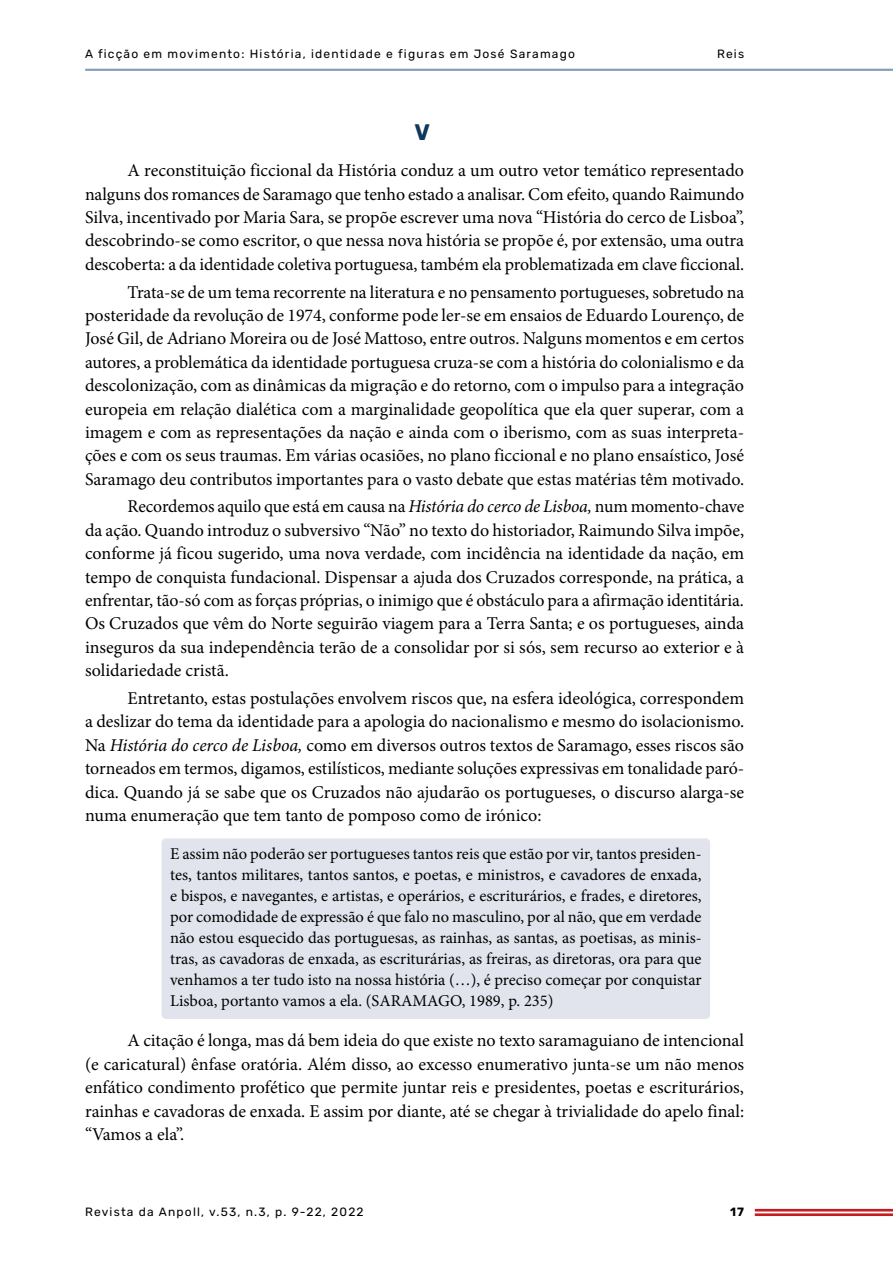
<style>
.page{position:relative;width:893px;height:1263px;background:#fff}
.page>*{position:absolute;margin:0;border:0;box-sizing:border-box;transform-origin:0 0}
.t1{font:700 22.5px "Rubik";color:#10385a}
.t2{font:18px/23.4px "Minion Pro";color:#000;text-align:justify}
.t3{font:16.5px/21px "Minion Pro";color:#000;text-align:justify}
.t4{font:12px "Rubik";letter-spacing:.1em;color:#000}
.t5{font:700 12px "Rubik";color:#000}
.s1{font-style:italic}
</style>
<div class="page">
<hr style="left:755px;top:1209px;width:138px;height:2px;background:#c61d23">
<hr style="left:755px;top:1213px;width:138px;height:3px;background:#c61d23">
<hr style="left:85px;top:69px;width:808px;height:2px;background:#889eba">
<div style="left:162px;top:838px;width:548px;height:181px;background:#e1e4ec;border-radius:4px"></div>
<p class="t4" style="left:85px;top:47px;width:491px">A ficção em movimento: História, identidade e figuras em José Saramago</p>
<p class="t4" style="left:717px;top:47px;width:29px">Reis</p>
<p class="t1" style="left:415px;top:119px;width:17px">V</p>
<p class="t2" style="left:85px;top:159px;width:661px;text-indent:43px">A reconstituição ficcional da História conduz a um outro vetor temático representado nalguns dos romances de Saramago que tenho estado a analisar. Com efeito, quando Raimundo Silva, incentivado por Maria Sara, se propõe escrever uma nova “História do cerco de Lisboa”, descobrindo-se como escritor, o que nessa nova história se propõe é, por extensão, uma outra descoberta: a da identidade coletiva portuguesa, também ela problematizada em clave ficcional.</p>
<p class="t2" style="left:85px;top:280px;width:661px;text-indent:43px">Trata-se de um tema recorrente na literatura e no pensamento portugueses, sobretudo na posteridade da revolução de 1974, conforme pode ler-se em ensaios de Eduardo Lourenço, de José Gil, de Adriano Moreira ou de José Mattoso, entre outros. Nalguns momentos e em certos autores, a problemática da identidade portuguesa cruza-se com a história do colonialismo e da descolonização, com as dinâmicas da migração e do retorno, com o impulso para a integração europeia em relação dialética com a marginalidade geopolítica que ela quer superar, com a imagem e com as representações da nação e ainda com o iberismo, com as suas interpreta&shy;ções e com os seus traumas. Em várias ocasiões, no plano ficcional e no plano ensaístico, José Saramago deu contributos importantes para o vasto debate que estas matérias têm motivado.</p>
<p class="t2" style="left:85px;top:495px;width:661px;text-indent:43px">Recordemos aquilo que está em causa na <span class="s1">História do cerco de Lisboa,</span> num momento-chave da ação. Quando introduz o subversivo “Não” no texto do historiador, Raimundo Silva impõe, conforme já ficou sugerido, uma nova verdade, com incidência na identidade da nação, em tempo de conquista fundacional. Dispensar a ajuda dos Cruzados corresponde, na prática, a enfrentar, tão-só com as forças próprias, o inimigo que é obstáculo para a afirmação identitária.<br>Os Cruzados que vêm do Norte seguirão viagem para a Terra Santa; e os portugueses, ainda inseguros da sua independência terão de a consolidar por si sós, sem recurso ao exterior e à solidariedade cristã.</p>
<p class="t2" style="left:85px;top:686px;width:661px;text-indent:43px">Entretanto, estas postulações envolvem riscos que, na esfera ideológica, correspondem a deslizar do tema da identidade para a apologia do nacionalismo e mesmo do isolacionismo.<br>Na <span class="s1">História do cerco de Lisboa,</span> como em diversos outros textos de Saramago, esses riscos são torneados em termos, digamos, estilísticos, mediante soluções expressivas em tonalidade paró&shy;dica. Quando já se sabe que os Cruzados não ajudarão os portugueses, o discurso alarga-se numa enumeração que tem tanto de pomposo como de irónico:</p>
<p class="t3" style="left:170px;top:843px;width:533px">E assim não poderão ser portugueses tantos reis que estão por vir, tantos presiden&shy;tes, tantos militares, tantos santos, e poetas, e ministros, e cavadores de enxada, e bispos, e navegantes, e artistas, e operários, e escriturários, e frades, e diretores, por comodidade de expressão é que falo no masculino, por al não, que em verdade não estou esquecido das portuguesas, as rainhas, as santas, as poetisas, as minis&shy;tras, as cavadoras de enxada, as escriturárias, as freiras, as diretoras, ora para que venhamos a ter tudo isto na nossa história (…), é preciso começar por conquistar Lisboa, portanto vamos a ela. (SARAMAGO, 1989, p. 235)</p>
<p class="t2" style="left:85px;top:1029px;width:661px;text-indent:43px">A citação é longa, mas dá bem ideia do que existe no texto saramaguiano de intencional (e caricatural) ênfase oratória. Além disso, ao excesso enumerativo junta-se um não menos enfático condimento profético que permite juntar reis e presidentes, poetas e escriturários, rainhas e cavadoras de enxada. E assim por diante, até se chegar à trivialidade do apelo final: “Vamos a ela”.</p>
<p class="t4" style="left:85px;top:1205px;width:280px">Revista da Anpoll, v.53, n.3, p. 9-22, 2022</p>
<p class="t5" style="left:730px;top:1205px;width:16px">17</p>
</div>
